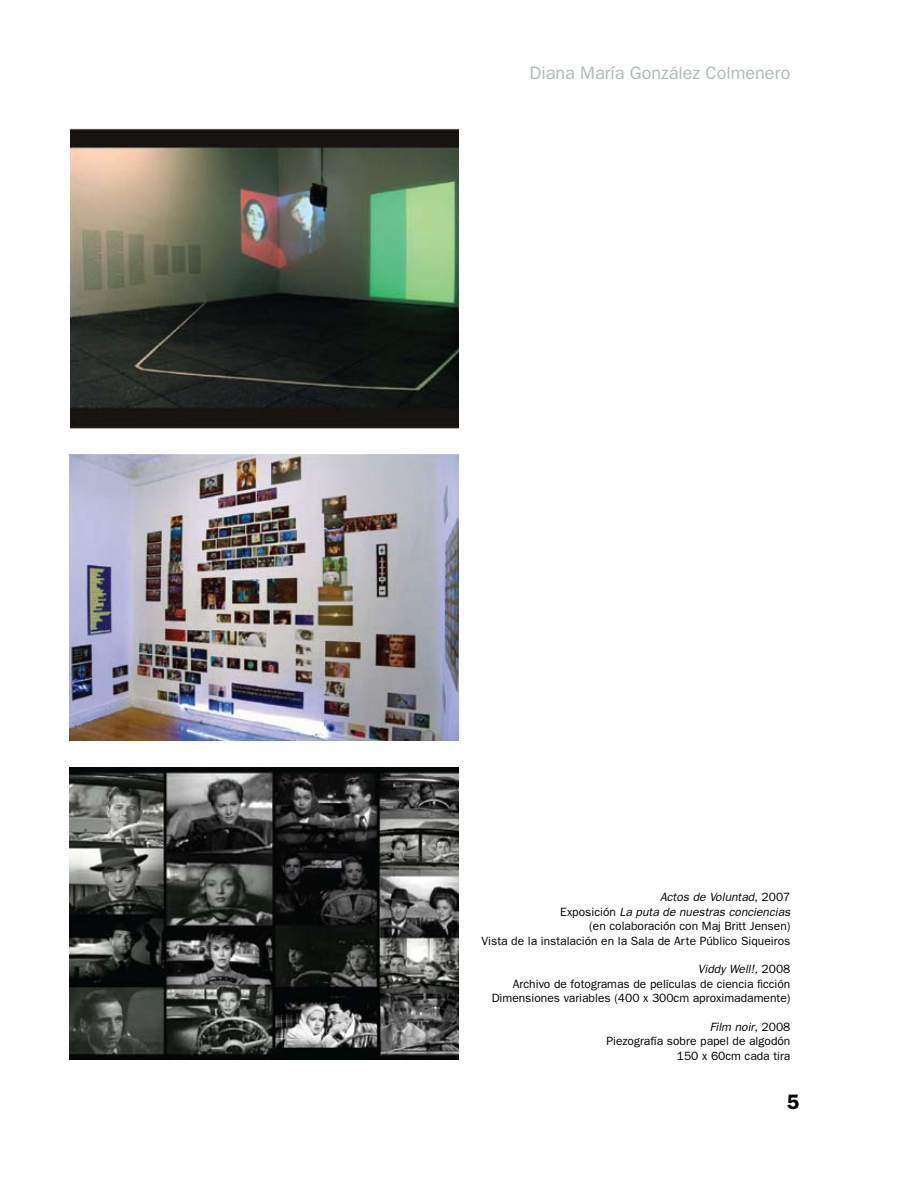
<style>
.page{position:relative;width:918px;height:1188px;background:#fff}
.page>*{position:absolute;margin:0;border:0;box-sizing:border-box;transform-origin:0 0}
.t1{font:600 21px "Franklin Gothic";color:#000}
.t2{font:18px "Franklin Gothic";color:#afbab6}
.t3{font:12px/14.4px "Franklin Gothic";color:#000;text-align:right}
.s1{font-style:italic}
</style>
<div class="page">
<img style="left:70px;top:455px;width:388px;height:286px">
<img style="left:70px;top:767px;width:388px;height:293px">
<img style="left:70px;top:129px;width:388px;height:299px">
<p class="t2" style="left:530px;top:63px;width:262px">Diana María González Colmenero</p>
<p class="t3" style="left:481px;top:890px;width:310px"><span class="s1">Actos de Voluntad</span>, 2007<br>Exposición <span class="s1">La puta de nuestras conciencias<br></span>(en colaboración con Maj Britt Jensen)<br>Vista de la instalación en la Sala de Arte Público Siqueiros</p>
<p class="t3" style="left:492px;top:962px;width:300px"><span class="s1">Viddy Well!,</span> 2008<br>Archivo de fotogramas de películas de ciencia ficción<br>Dimensiones variables (400 x 300cm aproximadamente)</p>
<p class="t3" style="left:606px;top:1020px;width:186px"><span class="s1">Film noir</span>, 2008<br>Piezografía sobre papel de algodón<br>150 x 60cm cada tira</p>
<p class="t1" style="left:786px;top:1089px;width:14px">5</p>
</div>
